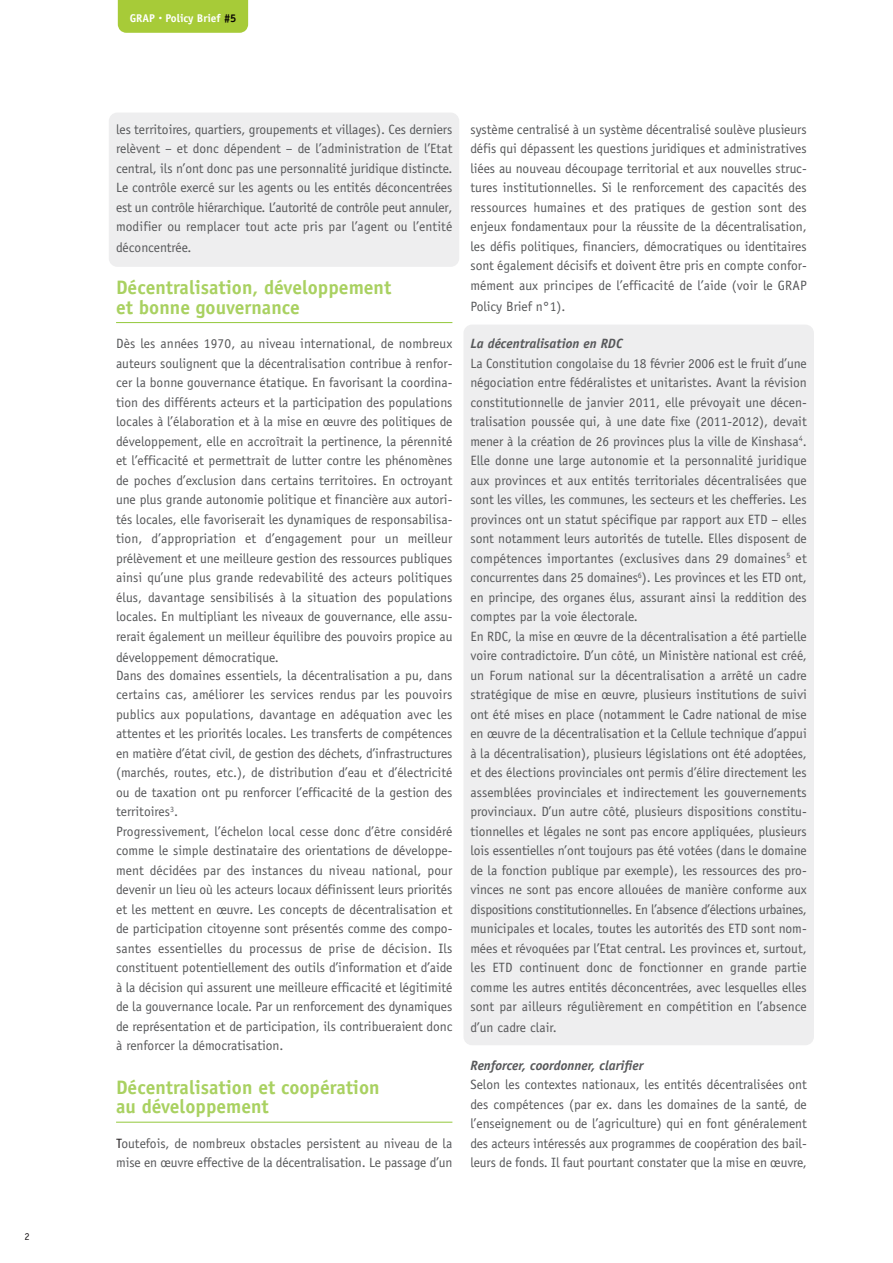
<style>
.page{position:relative;width:893px;height:1263px;background:#fff}
.page>*{position:absolute;margin:0;border:0;box-sizing:border-box;transform-origin:0 0}
.t1{font:700 19.5px/19.5px "Officina Sans Std";color:#a9d161}
.t2{font:13.5px/19.5px "Officina Sans Std";color:#57585a;text-align:justify}
.t3{font:italic 700 13.5px "Officina Sans Std";color:#57585a}
.t4{font:700 11.25px "Officina Sans Std";color:#fff}
.t5{font:10.5px "Officina Sans Std";color:#231f20}
.s1{font-family:"Helvetica";font-weight:400}
.s2{color:#080302}
.s3{color:#231f20}
</style>
<div class="page">
<div style="left:463px;top:325px;width:351px;height:720px;background:#eeeeef;border-radius:9px"></div>
<div style="left:109px;top:113px;width:350px;height:154px;background:#eeeeef;border-radius:9px"></div>
<div style="left:118px;top:0;width:130px;height:33px;background:#a7cb38"></div>
<hr style="left:116px;top:322px;width:336px;height:1px;background:#94c83c">
<hr style="left:116px;top:1122px;width:336px;height:1px;background:#94c83c">
<p class="t5" style="left:25px;top:1232px;width:7px">2</p>
<p class="t4" style="left:130px;top:14px;width:108px">GRAP <span class="s1">•</span> Policy Brief <span class="s2">#5</span></p>
<p class="t2" style="left:116px;top:121px;width:338px">les territoires, quartiers, groupements et villages). Ces derniers relèvent – et donc dépendent – de l’administration de l’Etat central, ils n’ont donc pas une personnalité juridique distincte.<br>Le contrôle exercé sur les agents ou les entités déconcentrées est un contrôle hiérarchique. L’autorité de contrôle peut annuler, modifier ou remplacer tout acte pris par l’agent ou l’entité déconcentrée.</p>
<h1 class="t1" style="left:116px;top:279px;width:277px">Décentralisation, développement et bonne gouvernance</h1>
<p class="t2" style="left:116px;top:335px;width:338px">Dès les années 1970, au niveau international, de nombreux auteurs soulignent que la décentralisation contribue à renfor&shy;cer la bonne gouvernance étatique. En favorisant la coordina&shy;tion des différents acteurs et la participation des populations locales à l’élaboration et à la mise en œuvre des politiques de développement, elle en accroîtrait la pertinence, la pérennité et l’efficacité et permettrait de lutter contre les phénomènes de poches d’exclusion dans certains territoires. En octroyant une plus grande autonomie politique et financière aux autori&shy;tés locales, elle favoriserait les dynamiques de responsabilisa&shy;tion, d’appropriation et d’engagement pour un meilleur prélèvement et une meilleure gestion des ressources publiques ainsi qu’une plus grande redevabilité des acteurs politiques élus, davantage sensibilisés à la situation des populations locales. En multipliant les niveaux de gouvernance, elle assu&shy;rerait également un meilleur équilibre des pouvoirs propice au développement démocratique.</p>
<p class="t2" style="left:116px;top:667px;width:338px;text-align:left">Dans des domaines essentiels, la décentralisation a pu, dans certains cas, améliorer les services rendus par les pouvoirs publics aux populations, davantage en adéquation avec les attentes et les priorités locales. Les transferts de compétences en matière d’état civil, de gestion des déchets, d’infrastructures (marchés, routes, etc.), de distribution d’eau et d’électricité ou de taxation ont pu renforcer l’efficacité de la gestion des territoires<sup>3</sup>.<br>Progressivement, l’échelon local cesse donc d’être considéré comme le simple destinataire des orientations de développe&shy;ment décidées par des instances du niveau national, pour devenir un lieu où les acteurs locaux définissent leurs priorités et les mettent en œuvre. Les concepts de décentralisation et de participation citoyenne sont présentés comme des compo&shy;santes essentielles du processus de prise de décision. Ils constituent potentiellement des outils d’information et d’aide à la décision qui assurent une meilleure efficacité et légitimité de la gouvernance locale. Par un renforcement des dynamiques de représentation et de participation, ils contribueraient donc à renforcer la démocratisation.</p>
<h1 class="t1" style="left:116px;top:1079px;width:265px">Décentralisation et coopération au développement</h1>
<p class="t2" style="left:116px;top:1135px;width:338px"><span class="s3">T</span>outefois, de nombreux obstacles persistent au niveau de la mise en œuvre effective de la décentralisation. Le passage d’un</p>
<p class="t2" style="left:470px;top:121px;width:338px">système centralisé à un système décentralisé soulève plusieurs défis qui dépassent les questions juridiques et administratives liées au nouveau découpage territorial et aux nouvelles struc&shy;tures institutionnelles. Si le renforcement des capacités des ressources humaines et des pratiques de gestion sont des enjeux fondamentaux pour la réussite de la décentralisation, les défis politiques, financiers, démocratiques ou identitaires sont également décisifs et doivent être pris en compte confor&shy;mément aux principes de l’efficacité de l’aide (voir le GRAP Policy Brief n°1).</p>
<p class="t3" style="left:470px;top:339px;width:154px">La décentralisation en RDC</p>
<p class="t2" style="left:470px;top:355px;width:338px;text-align:left">La Constitution congolaise du 18 février 2006 est le fruit d’une négociation entre fédéralistes et unitaristes. Avant la révision constitutionnelle de janvier 2011, elle prévoyait une décen&shy;tralisation poussée qui, à une date fixe (2011-2012), devait mener à la création de 26 provinces plus la ville de Kinshasa<sup>4</sup>.<br>Elle donne une large autonomie et la personnalité juridique aux provinces et aux entités territoriales décentralisées que sont les villes, les communes, les secteurs et les chefferies. Les provinces ont un statut spécifique par rapport aux ETD – elles sont notamment leurs autorités de tutelle. Elles disposent de compétences importantes (exclusives dans 29 domaines<sup>5</sup> et concurrentes dans 25 domaines<sup>6</sup>). Les provinces et les ETD ont, en principe, des organes élus, assurant ainsi la reddition des comptes par la voie électorale.<br>En RDC, la mise en œuvre de la décentralisation a été partielle voire contradictoire. D’un côté, un Ministère national est créé, un Forum national sur la décentralisation a arrêté un cadre stratégique de mise en œuvre, plusieurs institutions de suivi ont été mises en place (notamment le Cadre national de mise en œuvre de la décentralisation et la Cellule technique d’appui à la décentralisation), plusieurs législations ont été adoptées, et des élections provinciales ont permis d’élire directement les assemblées provinciales et indirectement les gouvernements provinciaux. D’un autre côté, plusieurs dispositions constitu&shy;tionnelles et légales ne sont pas encore appliquées, plusieurs lois essentielles n’ont toujours pas été votées (dans le domaine de la fonction publique par exemple), les ressources des pro&shy;vinces ne sont pas encore allouées de manière conforme aux dispositions constitutionnelles. En l’absence d’élections urbaines, municipales et locales, toutes les autorités des ETD sont nom&shy;mées et révoquées par l’Etat central. Les provinces et, surtout, les ETD continuent donc de fonctionner en grande partie comme les autres entités déconcentrées, avec lesquelles elles sont par ailleurs régulièrement en compétition en l’absence d’un cadre clair.</p>
<p class="t3" style="left:470px;top:1060px;width:175px">Renforcer, coordonner, clarifier</p>
<p class="t2" style="left:470px;top:1076px;width:338px">Selon les contextes nationaux, les entités décentralisées ont des compétences (par ex. dans les domaines de la santé, de l’enseignement ou de l’agriculture) qui en font généralement des acteurs intéressés aux programmes de coopération des bail&shy;leurs de fonds. Il faut pourtant constater que la mise en œuvre,</p>
</div>
